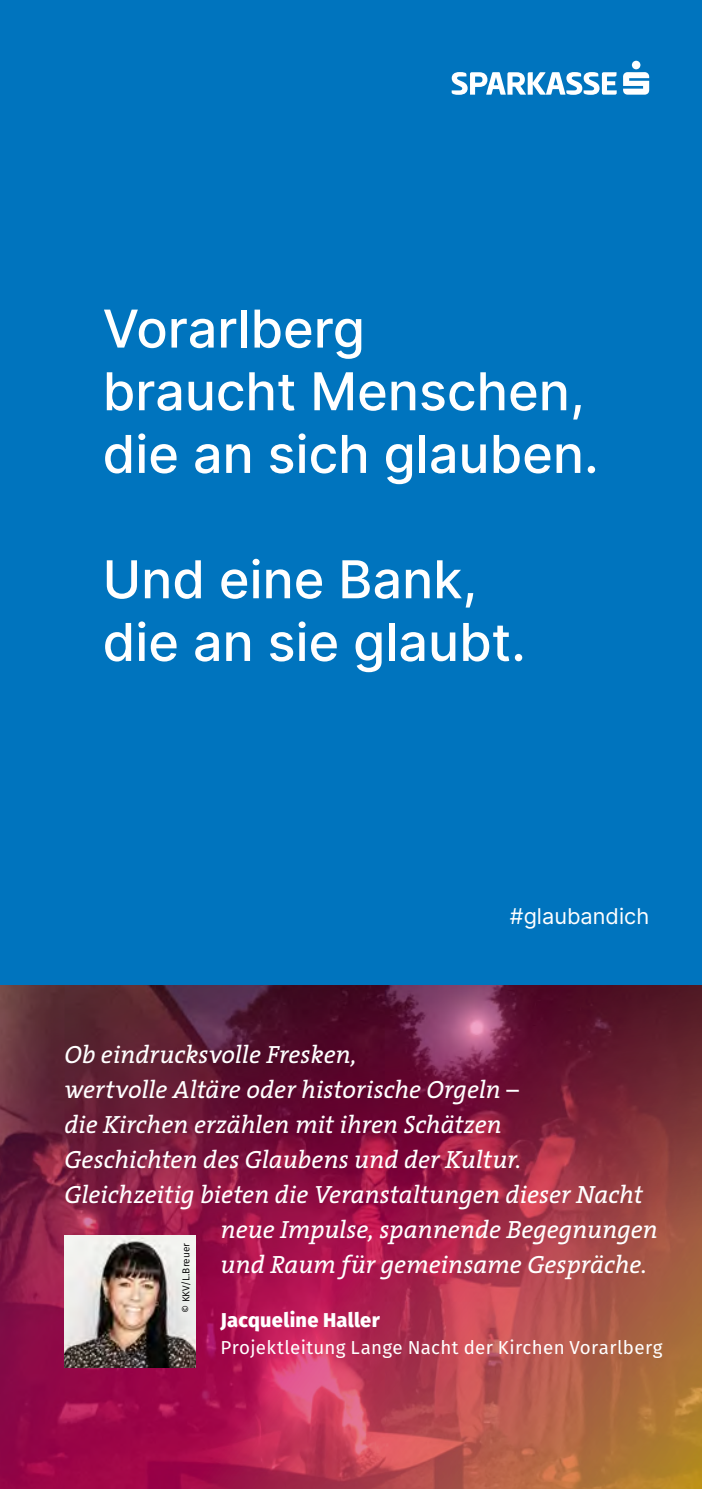
<style>
.page{position:relative;width:702px;height:1489px;background:#fff}
.page>*{position:absolute;margin:0;border:0;box-sizing:border-box;transform-origin:0 0}
.t1{font:500 52.25px/62.8px "Inter";color:#fff}
.t2{font:italic 25px "The Serif";letter-spacing:-.005em;color:#fff}
.t3{font:21.75px "Inter";color:#fff}
.t4{font:800 20px "Fira Sans";letter-spacing:.015em;color:#fff}
.t5{font:18.75px "Fira Sans";letter-spacing:.015em;color:#fff}
.t6{font:10px "Fira Sans";color:#000}
</style>
<div class="page">
<img style="left:0;top:984px;width:702px;height:504px">
<img style="left:64px;top:1235px;width:132px;height:131px">
<div style="left:0;top:0;width:702px;height:984px;background:#0074be"></div>
<svg style="left:451px;top:72px;width:165px;height:23px"></svg>
<svg style="left:623px;top:72px;width:26px;height:23px"></svg>
<div style="left:632px;top:61px;width:8px;height:8px;background:#fff;border-radius:50%"></div>
<h1 class="t1" style="left:103px;top:296px;width:497px">Vorarlberg<br>braucht Menschen, die an sich glauben.</h1>
<h1 class="t1" style="left:103px;top:546px;width:425px">Und eine Bank, die an sie glaubt.</h1>
<p class="t3" style="left:510px;top:900px;width:141px">#glaubandich</p>
<p class="t2" style="left:64px;top:1033px;width:294px">Ob eindrucksvolle Fresken,</p>
<p class="t2" style="left:64px;top:1068px;width:456px">wertvolle Altäre oder historische Orgeln –</p>
<p class="t2" style="left:64px;top:1103px;width:439px">die Kirchen erzählen mit ihren Schätzen</p>
<p class="t2" style="left:64px;top:1138px;width:458px">Geschichten des Glaubens und der Kultur.</p>
<p class="t2" style="left:64px;top:1173px;width:580px">Gleichzeitig bieten die Veranstaltungen dieser Nacht</p>
<p class="t2" style="left:220px;top:1208px;width:439px">neue Impulse, spannende Begegnungen</p>
<p class="t2" style="left:220px;top:1243px;width:428px">und Raum für gemeinsame Gespräche.</p>
<p class="t4" style="left:220px;top:1302px;width:161px">Jacqueline Haller</p>
<p class="t5" style="left:220px;top:1332px;width:443px">Projektleitung Lange Nacht der Kirchen Vorarlberg</p>
<p class="t6" style="left:179px;top:1312px;width:72px;rotate:-90deg">© KKV/L.Breuer</p>
</div>
